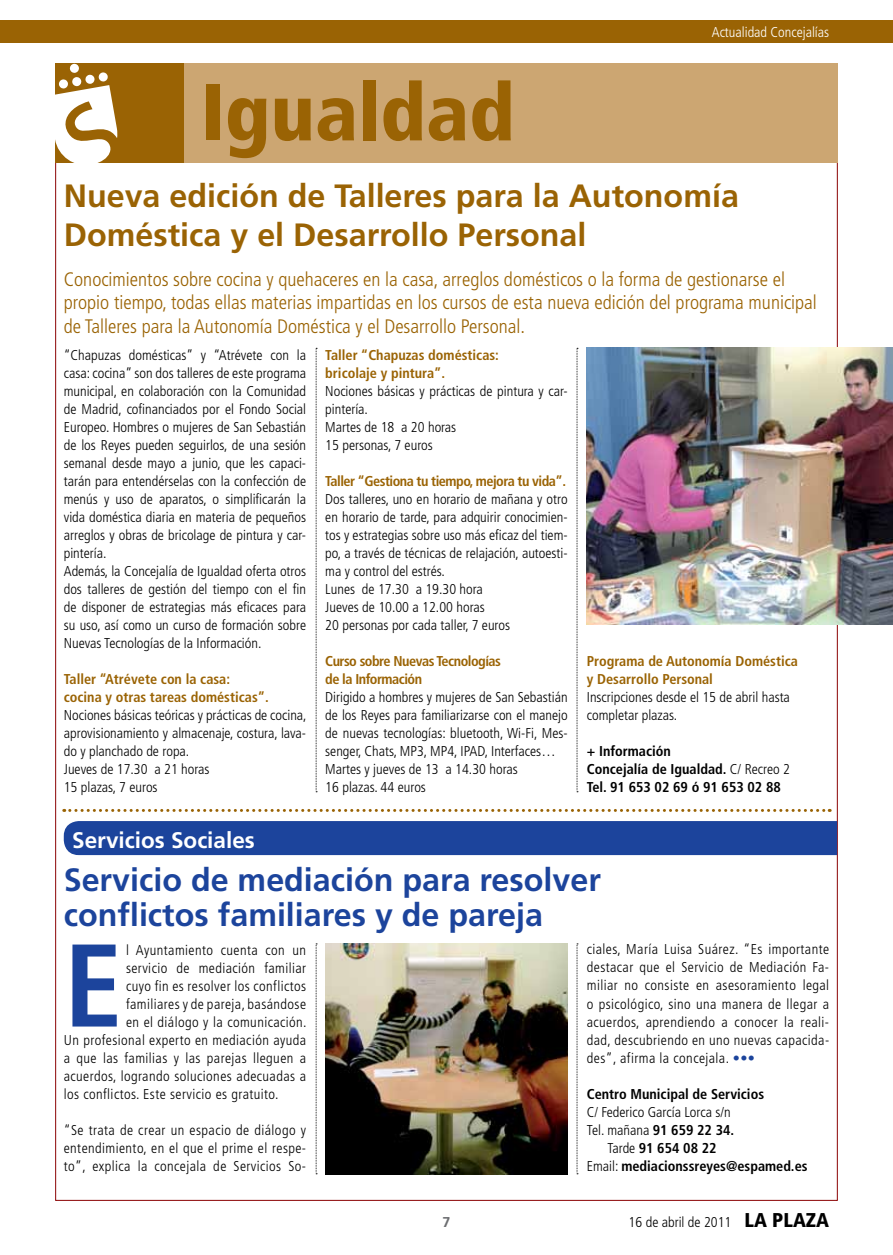
<style>
.page{position:relative;width:893px;height:1255px;background:#fff}
.page>*{position:absolute;margin:0;border:0;box-sizing:border-box;transform-origin:0 0}
.t1{font:700 condensed 117.45px "Frutiger LT";color:#1c449c}
.t2{font:900 condensed 79.95px "Frutiger LT";color:#9a6304}
.t3{font:700 32.25px/38.7px "Frutiger LT";color:#9a6304}
.t4{font:700 32.25px/34.5px "Frutiger LT";color:#1c449c}
.t5{font:700 22.5px "Frutiger LT";color:#fff}
.t6{font:300 condensed 19.5px/23.4px "Frutiger LT";color:#9a6304}
.t7{font:300 condensed 14.25px/18px "Frutiger LT";color:#000}
.t8{font:300 condensed 14.25px "Frutiger LT";letter-spacing:.03em;color:#000}
.t9{font:700 condensed 14.25px/18px "Frutiger LT";color:#9a6304}
.t10{font:700 condensed 14.25px/18px "Frutiger LT";color:#000}
.t11{font:700 condensed 14.25px/18px "Frutiger LT";letter-spacing:-.035em;color:#9a6304}
.t12{font:300 condensed 14.25px "Frutiger LT";color:#fff}
.t13{font:700 14.25px "Frutiger LT";color:#6d6e71}
.s1{font-weight:300}
.s2{color:#1c449c}
.s3{font-weight:700}
.s4{font-weight:900;font-size:19.95px}
</style>
<div class="page">
<div style="left:0;top:20px;width:893px;height:23px;background:#9a6304"></div>
<img style="left:587px;top:348px;width:306px;height:276px">
<svg style="left:316px;top:348px;width:1px;height:444px"></svg>
<svg style="left:316px;top:943px;width:1px;height:231px"></svg>
<svg style="left:577px;top:348px;width:1px;height:444px"></svg>
<svg style="left:577px;top:943px;width:1px;height:231px"></svg>
<svg style="left:64px;top:808px;width:766px;height:3px"></svg>
<div style="left:64px;top:821px;width:773px;height:34px;background:#1c449c"></div>
<img style="left:325px;top:943px;width:243px;height:231px">
<div style="left:55px;top:64px;width:783px;height:99px;background:#cca672"></div>
<div style="left:55px;top:64px;width:129px;height:99px;background:#9a6304"></div>
<div style="left:72px;top:77px;width:10px;height:9px;background:#fff;border-radius:4px"></div>
<div style="left:70px;top:63px;width:9px;height:10px;background:#fff;border-radius:4px"></div>
<div style="left:59px;top:79px;width:9px;height:10px;background:#fff;border-radius:4px"></div>
<svg style="left:85px;top:74px;width:10px;height:10px"></svg>
<svg style="left:98px;top:72px;width:10px;height:10px"></svg>
<svg style="left:55px;top:85px;width:62px;height:83px"></svg>
<h2 class="t2" style="left:201px;top:64px;width:315px">Igualdad</h2>
<p class="t12" style="left:712px;top:24px;width:119px">Actualidad Concejalías</p>
<h3 class="t3" style="left:64px;top:177px;width:677px">Nueva edición de Talleres para la Autonomía<br>Doméstica y el Desarrollo Personal</h3>
<p class="t6" style="left:64px;top:268px;width:755px">Conocimientos sobre cocina y quehaceres en la casa, arreglos domésticos o la forma de gestionarse el propio tiempo, todas ellas materias impartidas en los cursos de esta nueva edición del programa municipal de Talleres para la Autonomía Doméstica y el Desarrollo Personal.</p>
<p class="t7" style="left:64px;top:346px;width:244px">“Chapuzas domésticas” y “Atrévete con la casa: cocina” son dos talleres de este programa municipal, en colaboración con la Comunidad de Madrid, cofinanciados por el Fondo Social Europeo. Hombres o mujeres de San Sebastián de los Reyes pueden seguirlos, de una sesión semanal desde mayo a junio, que les capaci&shy;tarán para entendérselas con la confección de menús y uso de aparatos, o simplificarán la vida doméstica diaria en materia de pequeños arreglos y obras de bricolage de pintura y car&shy;pintería.<br>Además, la Concejalía de Igualdad oferta otros dos talleres de gestión del tiempo con el fin de disponer de estrategias más eficaces para su uso, así como un curso de formación sobre Nuevas Tecnologías de la Información.</p>
<p class="t9" style="left:64px;top:670px;width:207px">Taller “Atrévete con la casa: cocina y otras tareas domésticas”.</p>
<p class="t7" style="left:64px;top:706px;width:244px">Nociones básicas teóricas y prácticas de cocina, aprovisionamiento y almacenaje, costura, lava&shy;do y planchado de ropa.<br>Jueves de 17.30 a 21 horas<br>15 plazas, 7 euros</p>
<p class="t9" style="left:325px;top:346px;width:175px">Taller “Chapuzas domésticas: bricolaje y pintura”.</p>
<p class="t7" style="left:325px;top:382px;width:244px">Nociones básicas y prácticas de pintura y car&shy;pintería.<br>Martes de 18 a 20 horas<br>15 personas, 7 euros</p>
<p class="t11" style="left:325px;top:472px;width:242px">Taller “Gestiona tu tiempo, mejora tu vida”.</p>
<p class="t7" style="left:325px;top:490px;width:244px">Dos talleres, uno en horario de mañana y otro en horario de tarde, para adquirir conocimien&shy;tos y estrategias sobre uso más eficaz del tiem&shy;po, a través de técnicas de relajación, autoesti&shy;ma y control del estrés.<br>Lunes de 17.30 a 19.30 hora<br>Jueves de 10.00 a 12.00 horas<br>20 personas por cada taller, 7 euros</p>
<p class="t11" style="left:325px;top:652px;width:177px">Curso sobre Nuevas Tecnologías de la Información</p>
<p class="t7" style="left:325px;top:688px;width:244px">Dirigido a hombres y mujeres de San Sebastián de los Reyes para familiarizarse con el manejo de nuevas tecnologías: bluetooth, Wi-Fi, Mes&shy;senger, Chats, MP3, MP4, IPAD, Interfaces… Martes y jueves de 13 a 14.30 horas<br>16 plazas. 44 euros</p>
<p class="t9" style="left:587px;top:652px;width:213px">Programa de Autonomía Doméstica y Desarrollo Personal</p>
<p class="t7" style="left:587px;top:688px;width:205px">Inscripciones desde el 15 de abril hasta completar plazas.</p>
<p class="t10" style="left:587px;top:742px;width:205px">+ Información<br>Concejalía de Igualdad. <span class="s1">C/ Recreo 2<br></span>Tel. 91 653 02 69 ó 91 653 02 88</p>
<h3 class="t5" style="left:72px;top:826px;width:184px">Servicios Sociales</h3>
<h3 class="t4" style="left:64px;top:862px;width:539px">Servicio de mediación para resolver conflictos familiares y de pareja</h3>
<h1 class="t1" style="left:64px;top:916px;width:60px">E</h1>
<p class="t8" style="left:126px;top:941px;width:182px">l Ayuntamiento cuenta con un</p>
<p class="t7" style="left:587px;top:940px;width:244px;text-align:justify">ciales, María Luisa Suárez. “Es importante destacar que el Servicio de Mediación Fa&shy;miliar no consiste en asesoramiento legal o psicológico, sino una manera de llegar a acuerdos, aprendiendo a conocer la reali&shy;dad, descubriendo en uno nuevas capacida&shy;des”, afirma la concejala. <span class="s2">•••</span></p>
<p class="t10" style="left:587px;top:1084px;width:179px">Centro Municipal de Servicios</p>
<p class="t7" style="left:587px;top:1102px;width:146px">C/ Federico García Lorca s/n</p>
<p class="t7" style="left:587px;top:1120px;width:149px">Tel. mañana <span class="s3">91 659 22 34.</span></p>
<p class="t10" style="left:607px;top:1138px;width:111px"><span class="s1">Tarde</span> 91 654 08 22</p>
<p class="t10" style="left:587px;top:1156px;width:222px"><span class="s1">Email:</span> mediacionssreyes@espamed.es</p>
<p class="t8" style="left:126px;top:959px;width:182px">servicio de mediación familiar</p>
<p class="t8" style="left:126px;top:977px;width:182px">cuyo fin es resolver los conflictos</p>
<p class="t8" style="left:126px;top:995px;width:182px">familiares y de pareja, basándose</p>
<p class="t8" style="left:126px;top:1013px;width:182px">en el diálogo y la comunicación.</p>
<p class="t8" style="left:64px;top:1031px;width:244px">Un profesional experto en mediación ayuda</p>
<p class="t8" style="left:64px;top:1049px;width:244px">a que las familias y las parejas lleguen a</p>
<p class="t8" style="left:64px;top:1067px;width:244px">acuerdos, logrando soluciones adecuadas a</p>
<p class="t8" style="left:64px;top:1085px;width:216px">los conflictos. Este servicio es gratuito.</p>
<p class="t7" style="left:64px;top:1120px;width:244px;text-align:justify">“Se trata de crear un espacio de diálogo y entendimiento, en el que el prime el respe&shy;to”, explica la concejala de Servicios So-</p>
<p class="t13" style="left:442px;top:1213px;width:9px">7</p>
<p class="t7" style="left:629px;top:1213px;width:202px">16 de abril de 2011 <span class="s4">LA PLAZA</span></p>
</div>
